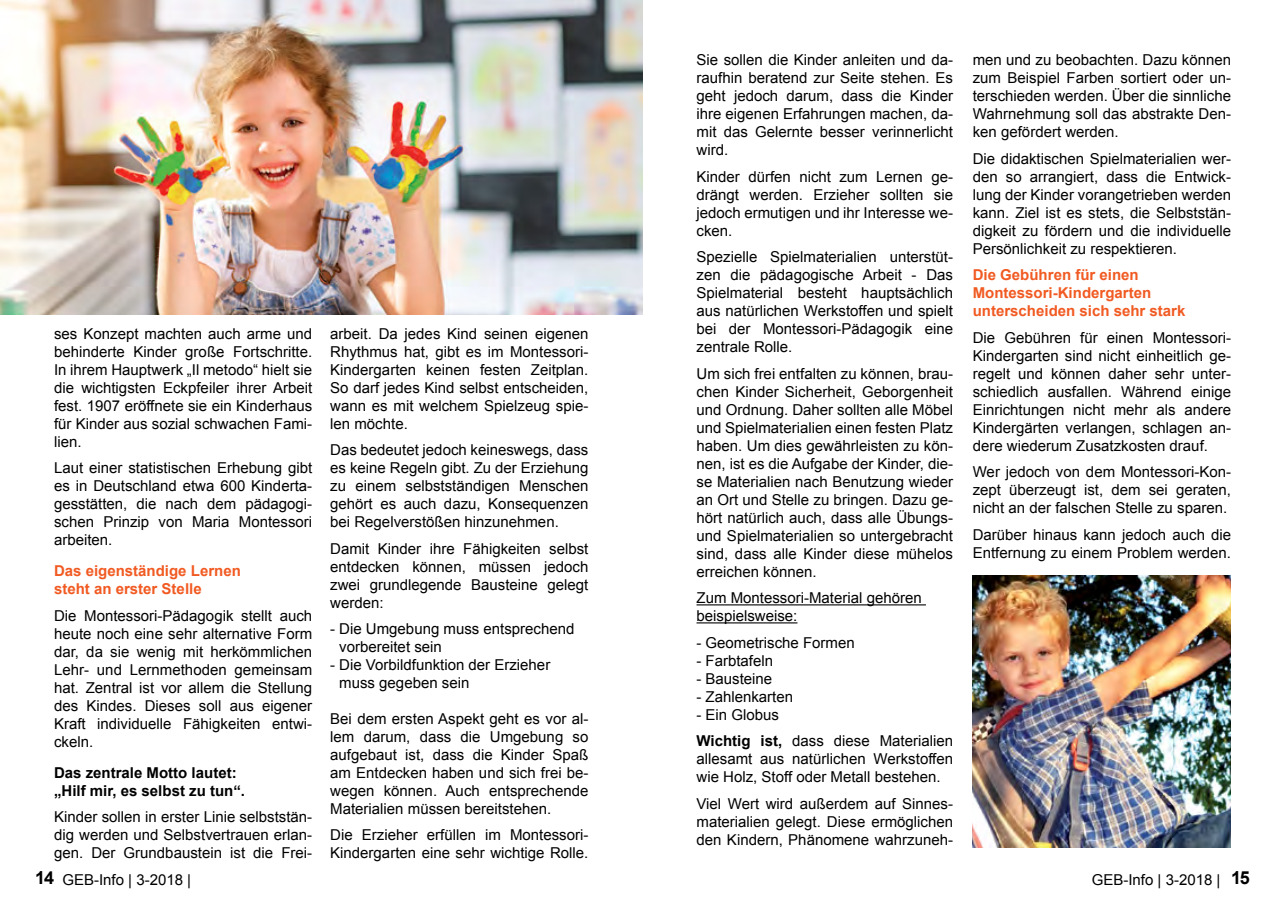
<style>
.page{position:relative;width:1285px;height:919px;background:#fff}
.page>*{position:absolute;margin:0;border:0;box-sizing:border-box;transform-origin:0 0}
.t1{font:700 18px "Arial";color:#000}
.t2{font:15px/18px "Arial";color:#000;text-align:justify}
.t3{font:700 15px/18px "Arial";color:#f15a22}
.t4{font:700 15px/18px "Arial";color:#000}
.s1{font-weight:700}
</style>
<div class="page">
<hr style="left:696px;top:604px;width:229px;height:1px;background:#000">
<hr style="left:696px;top:622px;width:101px;height:1px;background:#000">
<img style="left:0;top:0;width:642px;height:314px">
<img style="left:972px;top:575px;width:258px;height:272px">
<p class="t2" style="left:54px;top:324px;width:260px">ses Konzept machten auch arme und behinderte Kinder große Fortschritte.<br>In ihrem Hauptwerk „Il metodo“ hielt sie die wichtigsten Eckpfeiler ihrer Arbeit fest. 1907 eröffnete sie ein Kinderhaus für Kinder aus sozial schwachen Fami&shy;lien.</p>
<p class="t2" style="left:54px;top:459px;width:260px">Laut einer statistischen Erhebung gibt es in Deutschland etwa 600 Kinderta&shy;gesstätten, die nach dem pädagogi&shy;schen Prinzip von Maria Montessori arbeiten.</p>
<p class="t3" style="left:54px;top:562px;width:188px">Das eigenständige Lernen steht an erster Stelle</p>
<p class="t2" style="left:54px;top:606px;width:260px">Die Montessori-Pädagogik stellt auch heute noch eine sehr alternative Form dar, da sie wenig mit herkömmlichen Lehr- und Lernmethoden gemeinsam hat. Zentral ist vor allem die Stellung des Kindes. Dieses soll aus eigener Kraft individuelle Fähigkeiten entwi&shy;ckeln.</p>
<p class="t4" style="left:54px;top:764px;width:192px">Das zentrale Motto lautet: „Hilf mir, es selbst zu tun“.</p>
<p class="t2" style="left:54px;top:808px;width:260px">Kinder sollen in erster Linie selbststän&shy;dig werden und Selbstvertrauen erlan&shy;gen. Der Grundbaustein ist die Frei-</p>
<p class="t2" style="left:330px;top:324px;width:260px">arbeit. Da jedes Kind seinen eigenen Rhythmus hat, gibt es im Montessori-Kindergarten keinen festen Zeitplan.<br>So darf jedes Kind selbst entscheiden, wann es mit welchem Spielzeug spie&shy;len möchte.</p>
<p class="t2" style="left:330px;top:441px;width:260px">Das bedeutet jedoch keineswegs, dass es keine Regeln gibt. Zu der Erziehung zu einem selbstständigen Menschen gehört es auch dazu, Konsequenzen bei Regelverstößen hinzunehmen.</p>
<p class="t2" style="left:330px;top:539px;width:260px">Damit Kinder ihre Fähigkeiten selbst entdecken können, müssen jedoch zwei grundlegende Bausteine gelegt werden:</p>
<p class="t2" style="left:339px;top:620px;width:237px;text-indent:-9px">- Die Umgebung muss entsprechend vorbereitet sein</p>
<p class="t2" style="left:339px;top:656px;width:212px;text-indent:-9px">- Die Vorbildfunktion der Erzieher muss gegeben sein</p>
<p class="t2" style="left:330px;top:709px;width:260px">Bei dem ersten Aspekt geht es vor al&shy;lem darum, dass die Umgebung so aufgebaut ist, dass die Kinder Spaß am Entdecken haben und sich frei be&shy;wegen können. Auch entsprechende Materialien müssen bereitstehen.</p>
<p class="t2" style="left:330px;top:826px;width:260px">Die Erzieher erfüllen im Montessori-<br>Kindergarten eine sehr wichtige Rolle.</p>
<p class="t2" style="left:696px;top:51px;width:258px">Sie sollen die Kinder anleiten und da&shy;raufhin beratend zur Seite stehen. Es geht jedoch darum, dass die Kinder ihre eigenen Erfahrungen machen, da&shy;mit das Gelernte besser verinnerlicht wird.</p>
<p class="t2" style="left:696px;top:167px;width:258px">Kinder dürfen nicht zum Lernen ge&shy;drängt werden. Erzieher sollten sie jedoch ermutigen und ihr Interesse we&shy;cken.</p>
<p class="t2" style="left:696px;top:248px;width:258px">Spezielle Spielmaterialien unterstüt&shy;zen die pädagogische Arbeit - Das Spielmaterial besteht hauptsächlich aus natürlichen Werkstoffen und spielt bei der Montessori-Pädagogik eine zentrale Rolle.</p>
<p class="t2" style="left:696px;top:364px;width:258px">Um sich frei entfalten zu können, brau&shy;chen Kinder Sicherheit, Geborgenheit und Ordnung. Daher sollten alle Möbel und Spielmaterialien einen festen Platz haben. Um dies gewährleisten zu kön&shy;nen, ist es die Aufgabe der Kinder, die&shy;se Materialien nach Benutzung wieder an Ort und Stelle zu bringen. Dazu ge&shy;hört natürlich auch, dass alle Übungs&shy;und Spielmaterialien so untergebracht sind, dass alle Kinder diese mühelos erreichen können.</p>
<p class="t2" style="left:696px;top:589px;width:227px">Zum Montessori-Material gehören beispielsweise:</p>
<p class="t2" style="left:696px;top:633px;width:160px">- Geometrische Formen</p>
<p class="t2" style="left:696px;top:651px;width:78px">- Farbtafeln</p>
<p class="t2" style="left:696px;top:669px;width:77px">- Bausteine</p>
<p class="t2" style="left:696px;top:687px;width:98px">- Zahlenkarten</p>
<p class="t2" style="left:696px;top:701px;width:258px;line-height:26.5px">- Ein Globus<br><span class="s1">Wichtig ist,</span> dass diese Materialien</p>
<p class="t2" style="left:696px;top:750px;width:258px">allesamt aus natürlichen Werkstoffen wie Holz, Stoff oder Metall bestehen.</p>
<p class="t2" style="left:696px;top:794px;width:258px">Viel Wert wird außerdem auf Sinnes&shy;materialien gelegt. Diese ermöglichen den Kindern, Phänomene wahrzuneh-</p>
<p class="t2" style="left:972px;top:51px;width:260px">men und zu beobachten. Dazu können zum Beispiel Farben sortiert oder un&shy;terschieden werden. Über die sinnliche Wahrnehmung soll das abstrakte Den&shy;ken gefördert werden.</p>
<p class="t2" style="left:972px;top:149px;width:260px">Die didaktischen Spielmaterialien wer&shy;den so arrangiert, dass die Entwick&shy;lung der Kinder vorangetrieben werden kann. Ziel ist es stets, die Selbststän&shy;digkeit zu fördern und die individuelle Persönlichkeit zu respektieren.</p>
<p class="t3" style="left:972px;top:266px;width:214px">Die Gebühren für einen<br>Montessori-Kindergarten unterscheiden sich sehr stark</p>
<p class="t2" style="left:972px;top:328px;width:260px">Die Gebühren für einen Montessori-Kindergarten sind nicht einheitlich ge&shy;regelt und können daher sehr unter&shy;schiedlich ausfallen. Während einige Einrichtungen nicht mehr als andere Kindergärten verlangen, schlagen an&shy;dere wiederum Zusatzkosten drauf.</p>
<p class="t2" style="left:972px;top:463px;width:260px">Wer jedoch von dem Montessori-Kon&shy;zept überzeugt ist, dem sei geraten, nicht an der falschen Stelle zu sparen.</p>
<p class="t2" style="left:972px;top:525px;width:260px">Darüber hinaus kann jedoch auch die<br>Entfernung zu einem Problem werden.</p>
<p class="t1" style="left:35px;top:865px;width:21px">14</p>
<p class="t1" style="left:1230px;top:865px;width:20px">15</p>
<p class="t2" style="left:62px;top:871px;width:130px">GEB-Info | 3-2018 |</p>
<p class="t2" style="left:1091px;top:871px;width:130px">GEB-Info | 3-2018 |</p>
</div>
